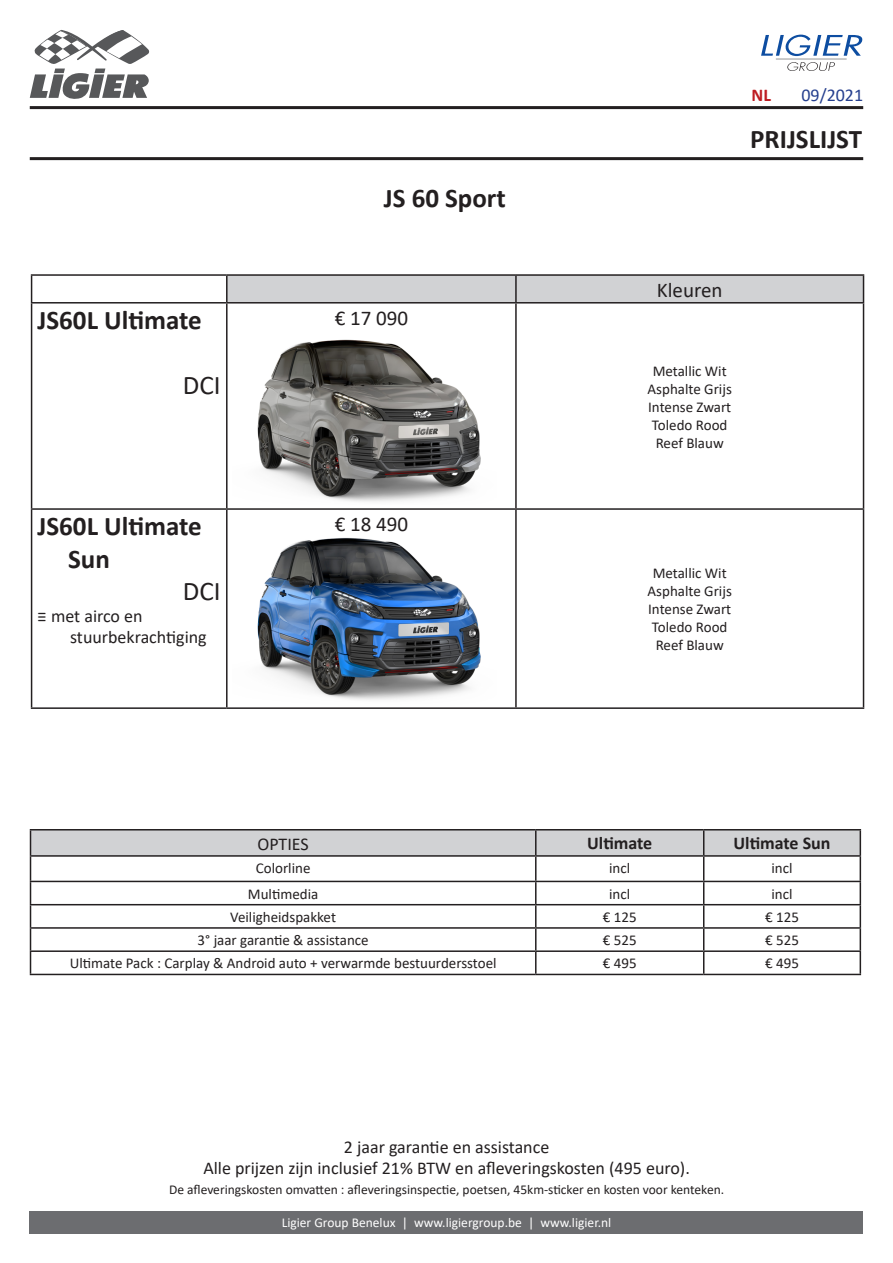
<style>
.page{position:relative;width:893px;height:1263px;background:#fff}
.page>*{position:absolute;margin:0;border:0;box-sizing:border-box;transform-origin:0 0}
.t1{font:700 27px "Calibri";color:#231f20}
.t2{font:27px "Calibri";color:#231f20}
.t3{font:21px "Calibri";color:#231f20}
.t4{font:18px "Calibri";color:#231f20}
.t5{font:700 18px "Calibri";color:#231f20}
.t6{font:18px "Calibri";color:#253f8e}
.t7{font:700 18px "Calibri";color:#be1c22}
.t8{font:15px "Calibri";color:#231f20}
.t9{font:13.5px "Calibri";color:#231f20}
.t10{font:13.5px "Calibri";color:#fff}
</style>
<div class="page">
<hr style="left:30px;top:157px;width:833px;height:3px;background:#231f20">
<hr style="left:30px;top:106px;width:833px;height:3px;background:#231f20">
<svg style="left:761px;top:35px;width:102px;height:21px"></svg>
<hr style="left:776px;top:59px;width:71px;height:1px;background:#939598">
<svg style="left:787px;top:62px;width:48px;height:9px"></svg>
<svg style="left:30px;top:30px;width:120px;height:69px"></svg>
<div style="left:30px;top:1211px;width:833px;height:22px;background:#6c6d70"></div>
<hr style="left:31px;top:274px;width:196px;height:2px;background:#231f20">
<svg style="left:31px;top:276px;width:1px;height:26px"></svg>
<hr style="left:227px;top:274px;width:289px;height:2px;background:#231f20">
<hr style="left:226px;top:276px;width:2px;height:26px;background:#231f20">
<hr style="left:516px;top:274px;width:348px;height:2px;background:#231f20">
<div style="left:227px;top:275px;width:637px;height:27px;background:#d1d2d4"></div>
<hr style="left:31px;top:302px;width:196px;height:2px;background:#231f20">
<hr style="left:31px;top:304px;width:1px;height:204px;background:#231f20">
<hr style="left:227px;top:302px;width:289px;height:2px;background:#231f20">
<hr style="left:226px;top:304px;width:2px;height:204px;background:#231f20">
<hr style="left:516px;top:302px;width:348px;height:2px;background:#231f20">
<hr style="left:515px;top:304px;width:2px;height:204px;background:#231f20">
<hr style="left:863px;top:304px;width:1px;height:204px;background:#231f20">
<hr style="left:31px;top:508px;width:196px;height:2px;background:#231f20">
<hr style="left:31px;top:510px;width:1px;height:197px;background:#231f20">
<hr style="left:227px;top:508px;width:289px;height:2px;background:#231f20">
<hr style="left:226px;top:510px;width:2px;height:197px;background:#231f20">
<hr style="left:516px;top:508px;width:348px;height:2px;background:#231f20">
<hr style="left:515px;top:510px;width:2px;height:197px;background:#231f20">
<hr style="left:863px;top:510px;width:1px;height:197px;background:#231f20">
<hr style="left:31px;top:707px;width:196px;height:2px;background:#231f20">
<hr style="left:227px;top:707px;width:289px;height:2px;background:#231f20">
<hr style="left:516px;top:707px;width:348px;height:2px;background:#231f20">
<img style="left:257px;top:316px;width:260px;height:188px">
<img style="left:257px;top:532px;width:260px;height:173px">
<hr style="left:30px;top:829px;width:506px;height:1px;background:#231f20">
<hr style="left:536px;top:829px;width:168px;height:1px;background:#231f20">
<hr style="left:704px;top:829px;width:157px;height:1px;background:#231f20">
<svg style="left:30px;top:830px;width:831px;height:144px"></svg>
<hr style="left:30px;top:974px;width:506px;height:1px;background:#231f20">
<hr style="left:536px;top:974px;width:168px;height:1px;background:#231f20">
<hr style="left:704px;top:974px;width:157px;height:1px;background:#231f20">
<p class="t1" style="left:38px;top:301px;width:166px">JS60L Ultimate</p>
<p class="t2" style="left:183px;top:366px;width:39px">DCI</p>
<p class="t1" style="left:38px;top:507px;width:166px">JS60L Ultimate</p>
<p class="t1" style="left:68px;top:540px;width:43px">Sun</p>
<p class="t2" style="left:183px;top:572px;width:39px">DCI</p>
<p class="t4" style="left:38px;top:603px;width:106px">≡ met airco en</p>
<p class="t4" style="left:70px;top:625px;width:138px">stuurbekrachtiging</p>
<p class="t1" style="left:384px;top:179px;width:124px">JS 60 Sport</p>
<p class="t3" style="left:335px;top:303px;width:75px">€ 17 090</p>
<p class="t3" style="left:335px;top:509px;width:75px">€ 18 490</p>
<p class="t6" style="left:801px;top:82px;width:63px">09/2021</p>
<p class="t1" style="left:750px;top:120px;width:113px">PRIJSLIJST</p>
<p class="t7" style="left:752px;top:82px;width:21px">NL</p>
<p class="t3" style="left:657px;top:275px;width:67px">Kleuren</p>
<p class="t8" style="left:653px;top:360px;width:76px">Metallic Wit</p>
<p class="t8" style="left:648px;top:378px;width:86px">Asphalte Grijs</p>
<p class="t8" style="left:648px;top:396px;width:85px">Intense Zwart</p>
<p class="t8" style="left:652px;top:414px;width:77px">Toledo Rood</p>
<p class="t8" style="left:656px;top:432px;width:70px">Reef Blauw</p>
<p class="t8" style="left:653px;top:563px;width:76px">Metallic Wit</p>
<p class="t8" style="left:648px;top:581px;width:86px">Asphalte Grijs</p>
<p class="t8" style="left:648px;top:599px;width:85px">Intense Zwart</p>
<p class="t8" style="left:652px;top:617px;width:77px">Toledo Rood</p>
<p class="t8" style="left:656px;top:635px;width:70px">Reef Blauw</p>
<p class="t4" style="left:257px;top:831px;width:53px">OPTIES</p>
<p class="t5" style="left:587px;top:830px;width:67px">Ultimate</p>
<p class="t5" style="left:733px;top:830px;width:99px">Ultimate Sun</p>
<p class="t8" style="left:256px;top:858px;width:56px">Colorline</p>
<p class="t8" style="left:609px;top:858px;width:23px">incl</p>
<p class="t8" style="left:771px;top:858px;width:23px">incl</p>
<p class="t8" style="left:248px;top:883px;width:72px">Multimedia</p>
<p class="t8" style="left:609px;top:883px;width:23px">incl</p>
<p class="t8" style="left:771px;top:883px;width:23px">incl</p>
<p class="t8" style="left:230px;top:906px;width:107px">Veiligheidspakket</p>
<p class="t8" style="left:603px;top:906px;width:35px">€ 125</p>
<p class="t8" style="left:765px;top:906px;width:35px">€ 125</p>
<p class="t8" style="left:198px;top:930px;width:173px">3° jaar garantie &amp; assistance</p>
<p class="t8" style="left:603px;top:930px;width:35px">€ 525</p>
<p class="t8" style="left:765px;top:930px;width:35px">€ 525</p>
<p class="t8" style="left:70px;top:953px;width:428px">Ultimate Pack : Carplay &amp; Android auto + verwarmde bestuurdersstoel</p>
<p class="t8" style="left:603px;top:953px;width:35px">€ 495</p>
<p class="t8" style="left:765px;top:953px;width:35px">€ 495</p>
<p class="t4" style="left:344px;top:1134px;width:207px">2 jaar garantie en assistance</p>
<p class="t4" style="left:203px;top:1156px;width:488px">Alle prijzen zijn inclusief 21% BTW en afleveringskosten (495 euro).</p>
<p class="t9" style="left:169px;top:1180px;width:557px">De afleveringskosten omvatten : afleveringsinspectie, poetsen, 45km-sticker en kosten voor kenteken.</p>
<p class="t10" style="left:282px;top:1213px;width:331px">Ligier Group Benelux | www.ligiergroup.be | www.ligier.nl</p>
</div>
